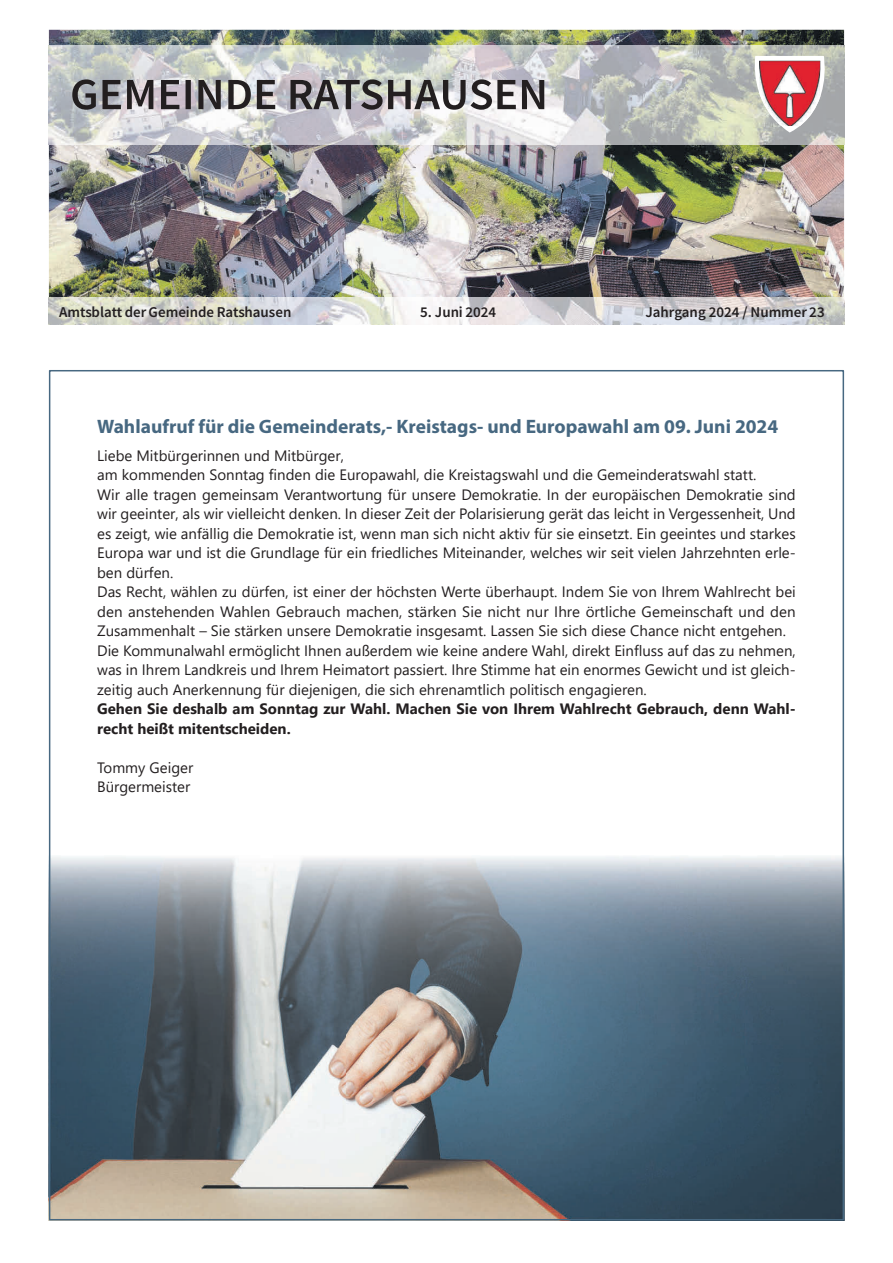
<style>
.page{position:relative;width:893px;height:1263px;background:#fff}
.page>*{position:absolute;margin:0;border:0;box-sizing:border-box;transform-origin:0 0}
.t1{font:700 19.5px "Myriad Pro";color:#476881}
.t2{font:15px/19.5px "Segoe UI";color:#231f20}
.t3{font:700 15px/19.5px "Segoe UI";color:#231f20}
.t4{font:15px "Source Sans Variable";color:#231f20}
</style>
<div class="page">
<img style="left:52px;top:856px;width:789px;height:361px">
<img style="left:49px;top:30px;width:795px;height:268px">
<img style="left:49px;top:45px;width:795px;height:99px">
<svg style="left:48px;top:298px;width:797px;height:27px;background:#d9d9d8"></svg>
<svg style="left:748px;top:56px;width:85px;height:77px"></svg>
<img style="left:759px;top:61px;width:61px;height:65px">
<svg style="left:72px;top:79px;width:472px;height:31px;background:#8b898b"></svg>
<p class="t4" style="left:59px;top:303px;width:234px">Amtsblatt der Gemeinde Ratshausen</p>
<p class="t4" style="left:420px;top:303px;width:78px">5. Juni 2024</p>
<p class="t4" style="left:646px;top:303px;width:181px">Jahrgang 2024 / Nummer 23</p>
<h1 class="t1" style="left:97px;top:414px;width:683px">Wahlaufruf für die Gemeinderats,- Kreistags- und Europawahl am 09. Juni 2024</h1>
<p class="t2" style="left:97px;top:444px;width:700px">Liebe Mitbürgerinnen und Mitbürger,<br>am kommenden Sonntag finden die Europawahl, die Kreistagswahl und die Gemeinderatswahl statt.<br>Wir alle tragen gemeinsam Verantwortung für unsere Demokratie. In der europäischen Demokratie sind wir geeinter, als wir vielleicht denken. In dieser Zeit der Polarisierung gerät das leicht in Vergessenheit, Und es zeigt, wie anfällig die Demokratie ist, wenn man sich nicht aktiv für sie einsetzt. Ein geeintes und starkes Europa war und ist die Grundlage für ein friedliches Miteinander, welches wir seit vielen Jahrzehnten erle&shy;ben dürfen.<br>Das Recht, wählen zu dürfen, ist einer der höchsten Werte überhaupt. Indem Sie von Ihrem Wahlrecht bei den anstehenden Wahlen Gebrauch machen, stärken Sie nicht nur Ihre örtliche Gemeinschaft und den Zusammenhalt – Sie stärken unsere Demokratie insgesamt. Lassen Sie sich diese Chance nicht entgehen.<br>Die Kommunalwahl ermöglicht Ihnen außerdem wie keine andere Wahl, direkt Einfluss auf das zu nehmen, was in Ihrem Landkreis und Ihrem Heimatort passiert. Ihre Stimme hat ein enormes Gewicht und ist gleich&shy;zeitig auch Anerkennung für diejenigen, die sich ehrenamtlich politisch engagieren.</p>
<p class="t3" style="left:97px;top:698px;width:700px">Gehen Sie deshalb am Sonntag zur Wahl. Machen Sie von Ihrem Wahlrecht Gebrauch, denn Wahl&shy;recht heißt mitentscheiden.</p>
<p class="t2" style="left:97px;top:756px;width:98px">Tommy Geiger<br>Bürgermeister</p>
</div>
